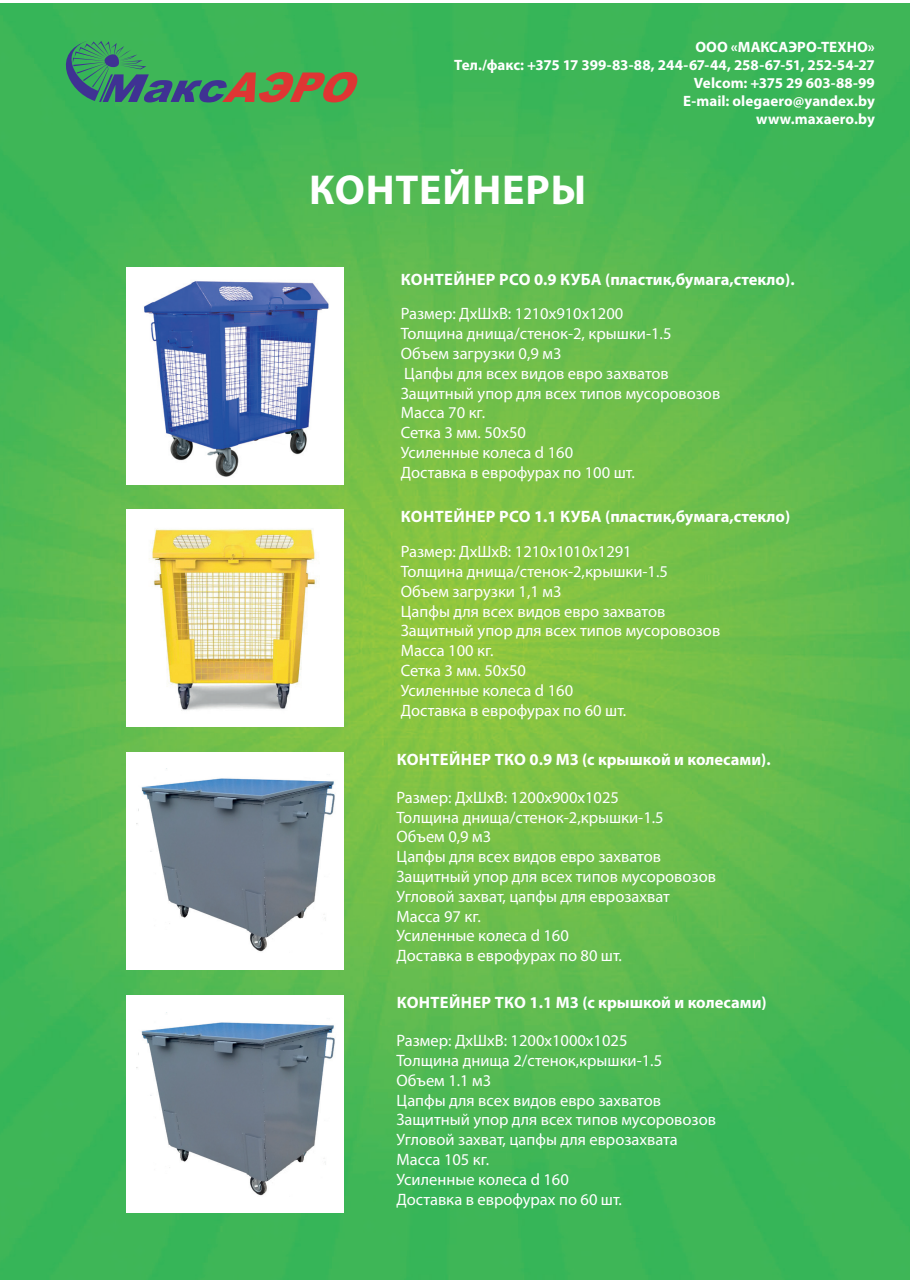
<style>
.page{position:relative;width:910px;height:1280px;background:#fff}
.page>*{position:absolute;margin:0;border:0;box-sizing:border-box;transform-origin:0 0}
.t1{font:700 42px "Myriad Pro";letter-spacing:.02em;color:#fff}
.t2{font:16.5px/19.8px "Myriad Pro";color:#fff}
.t3{font:700 16.5px "Myriad Pro";letter-spacing:.005em;color:#fff}
.t4{font:700 15px "Myriad Pro";letter-spacing:.005em;color:#fff}
</style>
<div class="page">
<img style="left:0;top:3px;width:910px;height:1277px">
<div style="left:127px;top:268px;width:217px;height:217px;background:#fff"></div>
<div style="left:127px;top:509px;width:217px;height:217px;background:#fff"></div>
<div style="left:127px;top:753px;width:217px;height:217px;background:#fff"></div>
<div style="left:127px;top:996px;width:217px;height:217px;background:#fff"></div>
<svg style="left:50px;top:40px;width:308px;height:62px;background:#4d935c"></svg>
<img style="left:144px;top:281px;width:185px;height:196px">
<img style="left:149px;top:528px;width:168px;height:183px">
<img style="left:136px;top:768px;width:199px;height:184px">
<img style="left:136px;top:1012px;width:199px;height:184px">
<p class="t4" style="left:695px;top:37px;width:181px">ООО «МАКСАЭРО-ТЕХНО»</p>
<p class="t4" style="left:454px;top:55px;width:422px">Тел./факс: +375 17 399-83-88, 244-67-44, 258-67-51, 252-54-27</p>
<p class="t4" style="left:694px;top:73px;width:182px">Velcom: +375 29 603-88-99</p>
<p class="t4" style="left:683px;top:91px;width:193px">E-mail: olegaero@yandex.by</p>
<p class="t4" style="left:756px;top:109px;width:120px">www.maxaero.by</p>
<p class="t1" style="left:309px;top:162px;width:279px">КОНТЕЙНЕРЫ</p>
<p class="t3" style="left:401px;top:268px;width:395px">КОНТЕЙНЕР РСО 0.9 КУБА (пластик,бумага,стекло).</p>
<p class="t2" style="left:401px;top:304px;width:224px">Размер: ДхШхВ: 1210х910х1200</p>
<p class="t2" style="left:401px;top:323px;width:272px">Толщина днища/стенок-2, крышки-1.5</p>
<p class="t2" style="left:401px;top:343px;width:162px">Объем загрузки 0,9 м3</p>
<p class="t2" style="left:401px;top:363px;width:321px">Цапфы для всех видов евро захватов<br>Защитный упор для всех типов мусоровозов</p>
<p class="t2" style="left:401px;top:403px;width:86px">Масса 70 кг.</p>
<p class="t2" style="left:401px;top:422px;width:127px">Сетка 3 мм. 50х50</p>
<p class="t2" style="left:401px;top:442px;width:174px">Усиленные колеса d 160</p>
<p class="t2" style="left:401px;top:462px;width:235px">Доставка в еврофурах по 100 шт.</p>
<p class="t3" style="left:401px;top:506px;width:391px">КОНТЕЙНЕР РСО 1.1 КУБА (пластик,бумага,стекло)</p>
<p class="t2" style="left:401px;top:542px;width:232px">Размер: ДхШхВ: 1210х1010х1291</p>
<p class="t2" style="left:401px;top:561px;width:269px">Толщина днища/стенок-2,крышки-1.5</p>
<p class="t2" style="left:401px;top:581px;width:162px">Объем загрузки 1,1 м3</p>
<p class="t2" style="left:401px;top:601px;width:321px">Цапфы для всех видов евро захватов<br>Защитный упор для всех типов мусоровозов</p>
<p class="t2" style="left:401px;top:641px;width:94px">Масса 100 кг.</p>
<p class="t2" style="left:401px;top:660px;width:127px">Сетка 3 мм. 50х50</p>
<p class="t2" style="left:401px;top:680px;width:174px">Усиленные колеса d 160</p>
<p class="t2" style="left:401px;top:700px;width:227px">Доставка в еврофурах по 60 шт.</p>
<p class="t3" style="left:397px;top:749px;width:375px">КОНТЕЙНЕР ТКО 0.9 М3 (с крышкой и колесами).</p>
<p class="t2" style="left:396px;top:787px;width:224px">Размер: ДхШхВ: 1200х900х1025</p>
<p class="t2" style="left:396px;top:807px;width:269px">Толщина днища/стенок-2,крышки-1.5</p>
<p class="t2" style="left:396px;top:827px;width:96px">Объем 0,9 м3</p>
<p class="t2" style="left:396px;top:846px;width:266px">Цапфы для всех видов евро захватов</p>
<p class="t2" style="left:396px;top:866px;width:321px">Защитный упор для всех типов мусоровозов</p>
<p class="t2" style="left:396px;top:886px;width:275px">Угловой захват, цапфы для еврозахват</p>
<p class="t2" style="left:396px;top:906px;width:86px">Масса 97 кг.</p>
<p class="t2" style="left:396px;top:926px;width:174px">Усиленные колеса d 160</p>
<p class="t2" style="left:396px;top:945px;width:227px">Доставка в еврофурах по 80 шт.</p>
<p class="t3" style="left:397px;top:992px;width:371px">КОНТЕЙНЕР ТКО 1.1 М3 (с крышкой и колесами)</p>
<p class="t2" style="left:396px;top:1030px;width:232px">Размер: ДхШхВ: 1200х1000х1025</p>
<p class="t2" style="left:396px;top:1050px;width:267px">Толщина днища 2/стенок,крышки-1.5</p>
<p class="t2" style="left:396px;top:1070px;width:96px">Объем 1.1 м3</p>
<p class="t2" style="left:396px;top:1090px;width:266px">Цапфы для всех видов евро захватов</p>
<p class="t2" style="left:396px;top:1109px;width:321px">Защитный упор для всех типов мусоровозов</p>
<p class="t2" style="left:396px;top:1129px;width:283px">Угловой захват, цапфы для еврозахвата</p>
<p class="t2" style="left:396px;top:1149px;width:94px">Масса 105 кг.</p>
<p class="t2" style="left:396px;top:1169px;width:174px">Усиленные колеса d 160</p>
<p class="t2" style="left:396px;top:1189px;width:227px">Доставка в еврофурах по 60 шт.</p>
</div>
